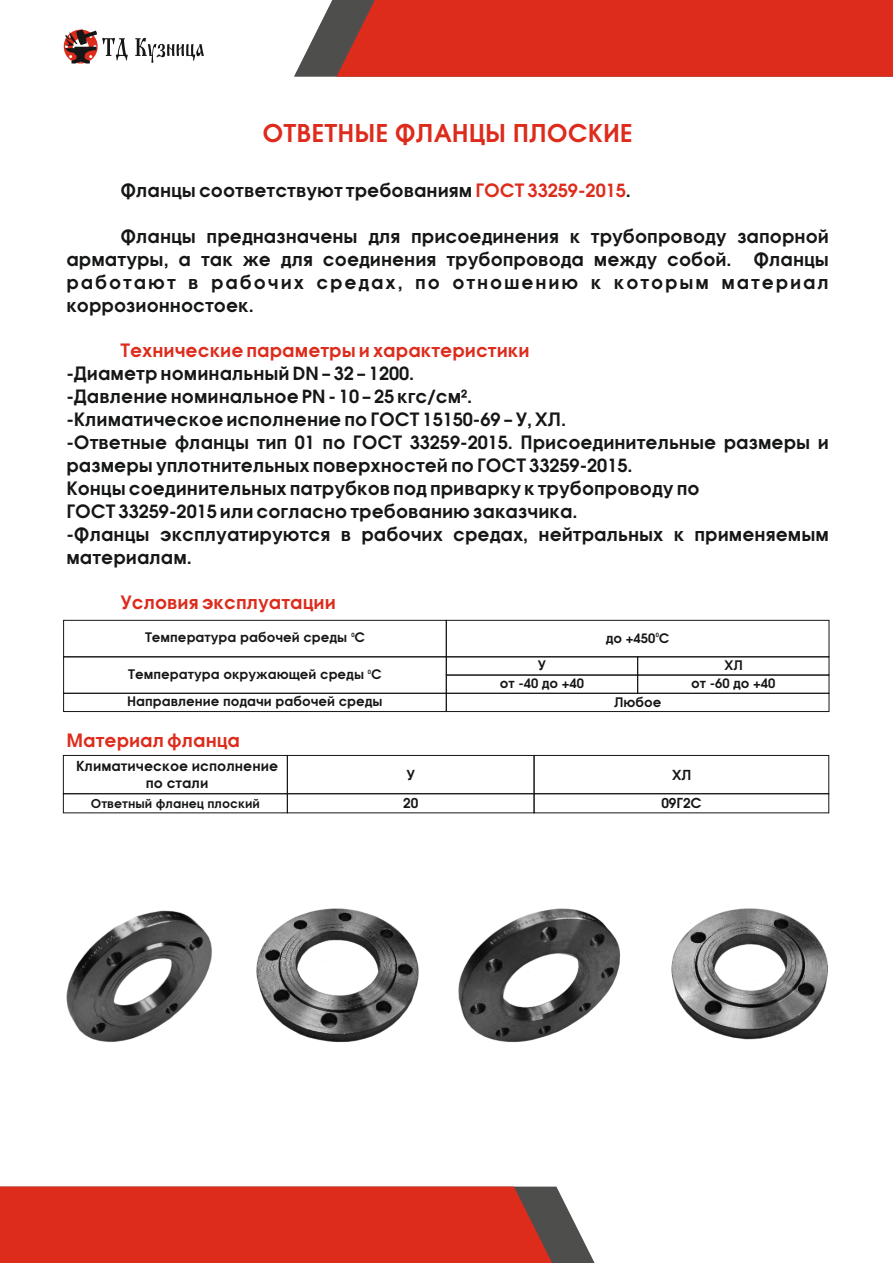
<style>
.page{position:relative;width:893px;height:1263px;background:#fff}
.page>*{position:absolute;margin:0;border:0;box-sizing:border-box;transform-origin:0 0}
.t1{font:600 24px "Avant Garde";color:#dd2b1c}
.t2{font:600 18px/23px "Avant Garde";color:#151616;text-align:justify}
.t3{font:600 18px "Avant Garde";color:#dd2b1c}
.t4{font:600 13.5px/17.1px "Avant Garde";color:#151616;text-align:center}
.t5{font:600 12.9px "Avant Garde";color:#151616}
.t6{font:600 12px "Avant Garde";color:#151616}
.t7{font:600 5.7px "Avant Garde";color:#151616}
.s1{color:#dd2b1c}
</style>
<div class="page">
<svg style="left:294px;top:0;width:42px;height:77px;fill:#4e4e4d"></svg>
<svg style="left:556px;top:1186px;width:39px;height:77px"></svg>
<div style="left:336px;top:0;width:557px;height:77px;background:#dd2b1c"></div>
<div style="left:0;top:1186px;width:556px;height:77px;background:#dd2b1c"></div>
<svg style="left:64px;top:29px;width:140px;height:35px"></svg>
<div style="left:63px;top:620px;width:384px;height:37px;border:1px solid #151616"></div>
<div style="left:63px;top:693px;width:384px;height:19px;border:1px solid #151616"></div>
<div style="left:63px;top:656px;width:384px;height:38px;border:1px solid #151616"></div>
<div style="left:446px;top:620px;width:383px;height:37px;border:1px solid #151616"></div>
<div style="left:446px;top:693px;width:383px;height:19px;border:1px solid #151616"></div>
<div style="left:446px;top:656px;width:192px;height:19px;border:1px solid #151616"></div>
<div style="left:446px;top:675px;width:192px;height:19px;border:1px solid #151616"></div>
<div style="left:637px;top:656px;width:192px;height:19px;border:1px solid #151616"></div>
<div style="left:637px;top:675px;width:192px;height:19px;border:1px solid #151616"></div>
<div style="left:63px;top:755px;width:225px;height:39px;border:1px solid #151616"></div>
<div style="left:63px;top:793px;width:225px;height:20px;border:1px solid #151616"></div>
<div style="left:287px;top:755px;width:247px;height:39px;border:1px solid #151616"></div>
<div style="left:287px;top:793px;width:247px;height:20px;border:1px solid #151616"></div>
<div style="left:534px;top:755px;width:295px;height:39px;border:1px solid #151616"></div>
<div style="left:534px;top:793px;width:295px;height:20px;border:1px solid #151616"></div>
<img style="left:671px;top:909px;width:157px;height:131px">
<img style="left:256px;top:909px;width:163px;height:133px">
<img style="left:67px;top:910px;width:145px;height:132px">
<img style="left:459px;top:909px;width:162px;height:133px">
<h1 class="t1" style="left:263px;top:124px;width:372px">ОТВЕТНЫЕ ФЛАНЦЫ ПЛОСКИЕ</h1>
<p class="t2" style="left:120px;top:181px;width:512px">Фланцы соответствуют требованиям <span class="s1">ГОСТ 33259-2015</span>.</p>
<p class="t2" style="left:66px;top:227px;width:764px;text-indent:54px">Фланцы предназначены для присоединения к трубопроводу запорной арматуры, а так же для соединения трубопровода между собой. Фланцы работают в рабочих средах, по отношению к которым материал коррозионностоек.</p>
<p class="t3" style="left:120px;top:344px;width:411px">Технические параметры и характеристики</p>
<p class="t2" style="left:66px;top:364px;width:764px;text-align:left">-Диаметр номинальный DN – 32 – 1200.<br>-Давление номинальное PN - 10 – 25 кгс/см².<br>-Климатическое исполнение по ГОСТ 15150-69 – У, ХЛ.<br>-Ответные фланцы тип 01 по ГОСТ 33259-2015. Присоединительные размеры и размеры уплотнительных поверхностей по ГОСТ 33259-2015.<br>Концы соединительных патрубков под приварку к трубопроводу по<br>ГОСТ 33259-2015 или согласно требованию заказчика.<br>-Фланцы эксплуатируются в рабочих средах, нейтральных к применяемым материалам.</p>
<p class="t3" style="left:120px;top:596px;width:217px">Условия эксплуатации</p>
<p class="t5" style="left:145px;top:633px;width:222px">Температура рабочей среды С</p>
<p class="t5" style="left:606px;top:633px;width:65px">до +450 С</p>
<p class="t7" style="left:352px;top:633px;width:5px">0</p>
<p class="t7" style="left:656px;top:633px;width:5px">0</p>
<p class="t7" style="left:368px;top:670px;width:5px">0</p>
<p class="t5" style="left:538px;top:660px;width:10px">У</p>
<p class="t5" style="left:725px;top:660px;width:20px">ХЛ</p>
<p class="t5" style="left:500px;top:679px;width:86px">от -40 до +40</p>
<p class="t5" style="left:691px;top:678px;width:86px">от -60 до +40</p>
<p class="t5" style="left:128px;top:669px;width:255px">Температура окружающей среды С</p>
<p class="t5" style="left:127px;top:697px;width:257px">Направление подачи рабочей среды</p>
<p class="t3" style="left:66px;top:733px;width:175px">Материал фланца</p>
<p class="t5" style="left:614px;top:697px;width:49px">Любое</p>
<p class="t4" style="left:76px;top:759px;width:204px">Климатическое исполнение по стали</p>
<p class="t4" style="left:406px;top:767px;width:10px">У</p>
<p class="t4" style="left:672px;top:767px;width:21px">ХЛ</p>
<p class="t6" style="left:91px;top:799px;width:171px">Ответный фланец плоский</p>
<p class="t4" style="left:403px;top:796px;width:17px">20</p>
<p class="t4" style="left:661px;top:796px;width:42px">09Г2С</p>
</div>
